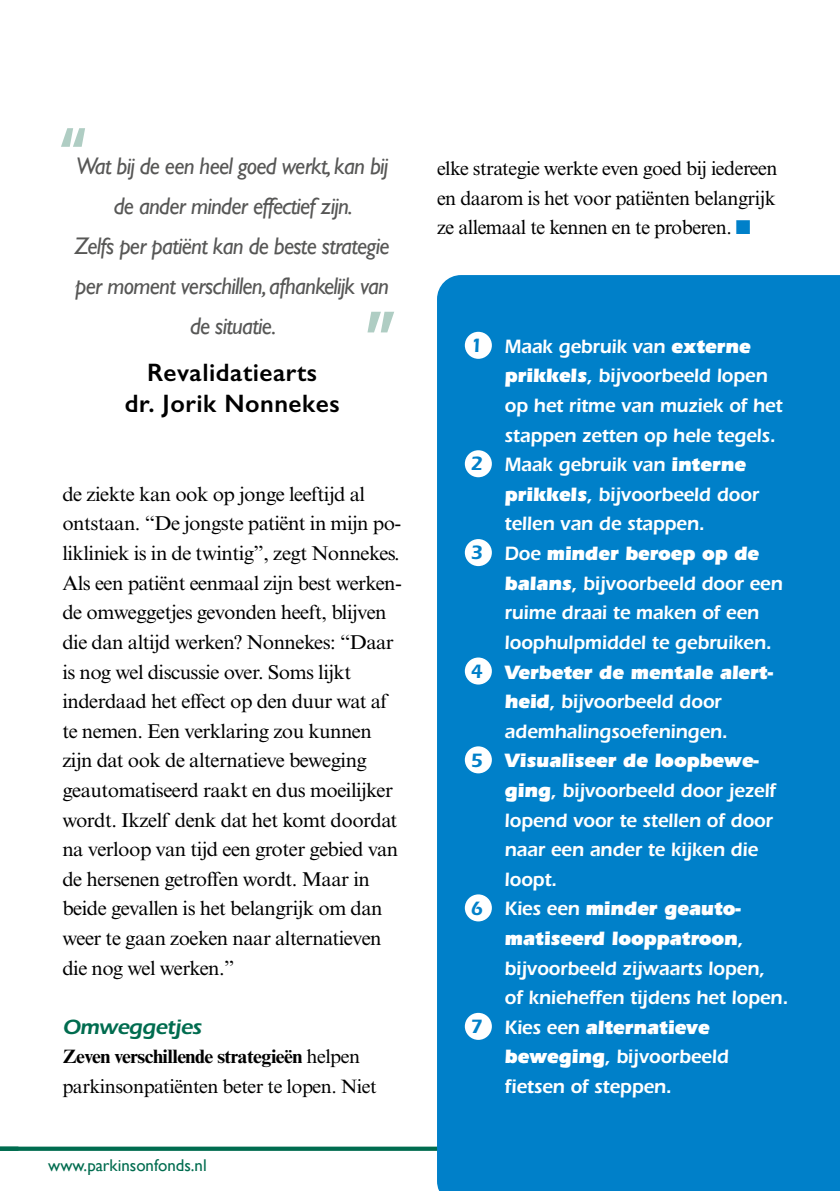
<style>
.page{position:relative;width:840px;height:1191px;background:#fff}
.page>*{position:absolute;margin:0;border:0;box-sizing:border-box;transform-origin:0 0}
.t1{font:600 25.2px/30.6px "Gill Sans";letter-spacing:.02em;color:#000;text-align:center}
.t2{font:italic 24px/40px "Gill Sans";letter-spacing:-.03em;color:#575756;text-align:center;scale:.96 1}
.t3{font:600 21.4px "ITC Eras Std";color:#006c4f}
.t4{font:20px/29.6px "Times New Roman MT Std";letter-spacing:-.025em;color:#000}
.t5{font:600 20px "ITC Eras Std";letter-spacing:-.01em;color:#fff;scale:.95 1}
.t6{font:900 20px "ITC Eras Std";letter-spacing:-.01em;color:#fff;scale:.95 1}
.t7{font:19.4px/29.6px "Times New Roman MT Std";letter-spacing:-.025em;color:#000}
.t8{font:17px "Gill Sans";color:#006c4f}
.s1{font-weight:700}
.s2{font-size:20px}
.s3{color:#0080c9}
.s4{font-weight:900}
.s5{font-weight:600;color:#0080c9}
.s6{font-weight:600}
</style>
<div class="page">
<svg style="left:0;top:1146px;width:437px;height:4px;background:#268269"></svg>
<div style="left:437px;top:275px;width:402px;height:916px;background:#0080c9"></div>
<svg style="left:61px;top:128px;width:24px;height:19px"></svg>
<svg style="left:367px;top:312px;width:27px;height:20px"></svg>
<div style="left:464px;top:332px;width:27px;height:27px;background:#fff;border-radius:50%"></div>
<div style="left:464px;top:450px;width:27px;height:27px;background:#fff;border-radius:50%"></div>
<div style="left:464px;top:539px;width:27px;height:27px;background:#fff;border-radius:50%"></div>
<div style="left:464px;top:657px;width:27px;height:27px;background:#fff;border-radius:50%"></div>
<div style="left:464px;top:746px;width:27px;height:27px;background:#fff;border-radius:50%"></div>
<div style="left:464px;top:894px;width:27px;height:27px;background:#fff;border-radius:50%"></div>
<div style="left:464px;top:1012px;width:27px;height:27px;background:#fff;border-radius:50%"></div>
<p class="t2" style="left:75px;top:148px;width:329px">Wat bij de een heel goed werkt, kan bij de ander minder effectief zijn.<br>Zelfs per patiënt kan de beste strategie per moment verschillen, afhankelijk van de situatie.</p>
<p class="t1" style="left:125px;top:357px;width:216px">Revalidatiearts<br>dr. Jorik Nonnekes</p>
<p class="t4" style="left:62px;top:481px;width:341px">de ziekte kan ook op jonge leeftijd al ontstaan. “De jongste patiënt in mijn po&shy;likliniek is in de twintig”, zegt Nonnekes.<br>Als een patiënt eenmaal zijn best werken&shy;de omweggetjes gevonden heeft, blijven die dan altijd werken? Nonnekes: “Daar is nog wel discussie over. Soms lijkt inderdaad het effect op den duur wat af te nemen. Een verklaring zou kunnen zijn dat ook de alternatieve beweging geautomatiseerd raakt en dus moeilijker wordt. Ikzelf denk dat het komt doordat na verloop van tijd een groter gebied van de hersenen getroffen wordt. Maar in beide gevallen is het belangrijk om dan weer te gaan zoeken naar alternatieven die nog wel werken.”</p>
<p class="t3" style="left:62px;top:1019px;width:142px">Omweggetjes</p>
<p class="t7" style="left:62px;top:1043px;width:315px"><span class="s1">Zeven verschillende strategieën</span> helpen parkinsonpatiënten beter te lopen. Niet</p>
<p class="t8" style="left:48px;top:1158px;width:160px">www.parkinsonfonds.nl</p>
<p class="t7" style="left:437px;top:155px;width:342px">elke strategie werkte even goed bij ie<span class="s2">dereen</span></p>
<p class="t4" style="left:437px;top:185px;width:340px">en daarom is het voor patiënten belangrijk ze allemaal te kennen en te proberen. <span class="s3">■</span></p>
<p class="t5" style="left:470px;top:339px;width:296px"><span class="s3">1</span> Maak gebruik van <span class="s4">externe</span></p>
<p class="t5" style="left:504px;top:368px;width:278px"><span class="s4">prikkels</span>, bijvoorbeeld lopen</p>
<p class="t5" style="left:504px;top:398px;width:294px">op het ritme van muziek of het</p>
<p class="t5" style="left:504px;top:427px;width:287px">stappen zetten op hele tegels.</p>
<p class="t5" style="left:470px;top:457px;width:291px"><span class="s3">2</span> Maak gebruik van <span class="s4">interne</span></p>
<p class="t5" style="left:504px;top:487px;width:269px"><span class="s4">prikkels</span>, bijvoorbeeld door</p>
<p class="t5" style="left:504px;top:516px;width:212px">tellen van de stappen.</p>
<p class="t6" style="left:470px;top:546px;width:305px"><span class="s5">3</span> <span class="s6">Doe</span> minder beroep op de</p>
<p class="t5" style="left:504px;top:575px;width:294px"><span class="s4">balans</span>, bijvoorbeeld door een</p>
<p class="t5" style="left:504px;top:605px;width:269px">ruime draai te maken of een</p>
<p class="t5" style="left:504px;top:635px;width:283px">loophulpmiddel te gebruiken.</p>
<p class="t6" style="left:470px;top:664px;width:320px"><span class="s5">4</span> Verbeter de mentale alert-</p>
<p class="t5" style="left:504px;top:694px;width:230px"><span class="s4">heid</span>, bijvoorbeeld door</p>
<p class="t5" style="left:504px;top:723px;width:236px">ademhalingsoefeningen.</p>
<p class="t6" style="left:470px;top:753px;width:305px"><span class="s5">5</span> Visualiseer de loopbewe-</p>
<p class="t5" style="left:504px;top:783px;width:287px"><span class="s4">ging</span>, bijvoorbeeld door jezelf</p>
<p class="t5" style="left:504px;top:812px;width:284px">lopend voor te stellen of door</p>
<p class="t5" style="left:504px;top:842px;width:268px">naar een ander te kijken die</p>
<p class="t5" style="left:504px;top:871px;width:57px">loopt.</p>
<p class="t6" style="left:470px;top:901px;width:286px"><span class="s5">6</span> <span class="s6">Kies een</span> minder geauto-</p>
<p class="t6" style="left:504px;top:931px;width:253px">matiseerd looppatroon<span class="s6">,</span></p>
<p class="t5" style="left:504px;top:960px;width:276px">bijvoorbeeld zijwaarts lopen,</p>
<p class="t5" style="left:504px;top:990px;width:300px">of knieheffen tijdens het lopen.</p>
<p class="t6" style="left:470px;top:1019px;width:253px"><span class="s5">7</span> <span class="s6">Kies een</span> alternatieve</p>
<p class="t5" style="left:504px;top:1049px;width:237px"><span class="s4">beweging</span>, bijvoorbeeld</p>
<p class="t5" style="left:504px;top:1079px;width:178px">fietsen of steppen.</p>
</div>
